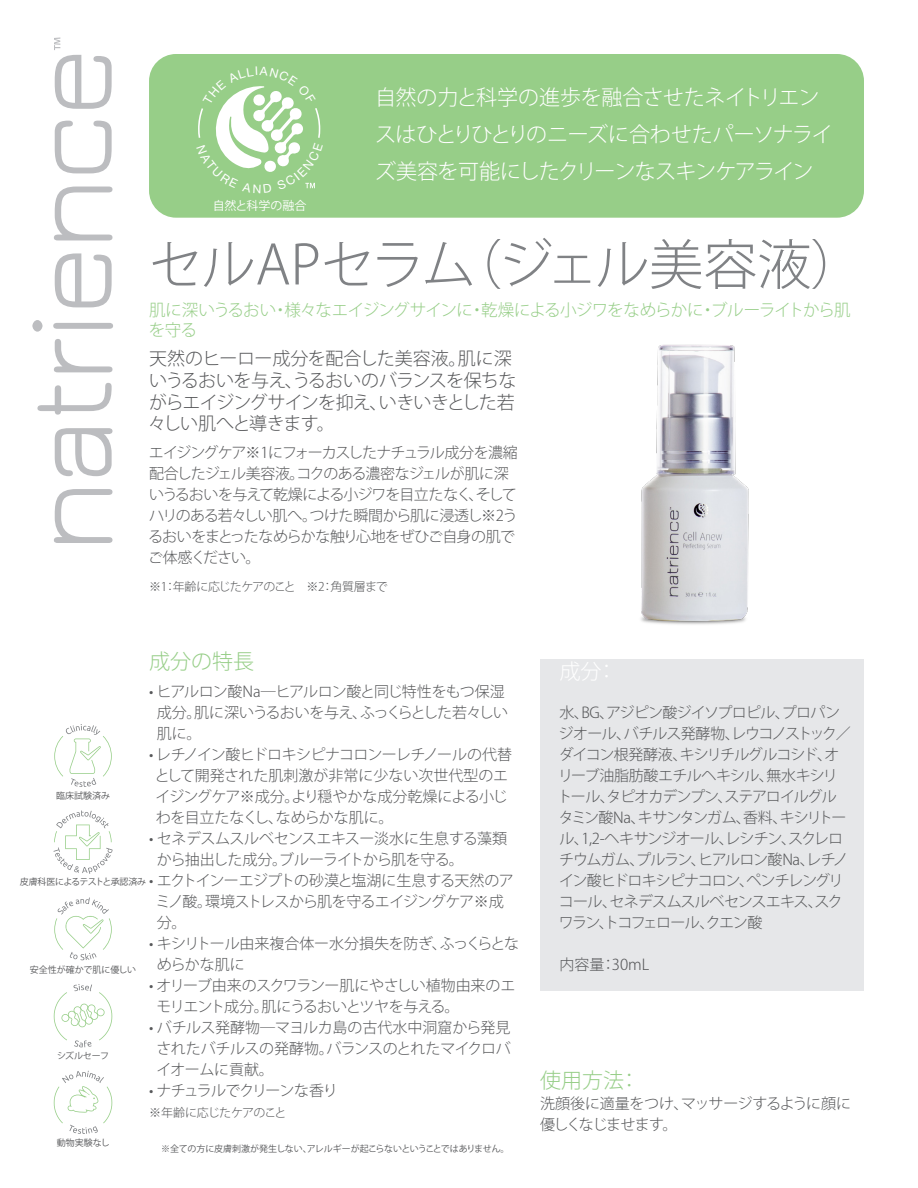
<style>
.page{position:relative;width:918px;height:1188px;background:#fff}
.page>*{position:absolute;margin:0;border:0;box-sizing:border-box;transform-origin:0 0}
.t1{font:300 54px "Koz Go Pr 6 N";letter-spacing:-.01em;color:#808285}
.t2{font:300 21px/37.2px "Koz Go Pr 6 N";letter-spacing:-.03em;color:#fff}
.t3{font:300 21px "Koz Go Pr 6 N";color:#97ce88}
.t4{font:300 18px/21.6px "Koz Go Pr 6 N";letter-spacing:-.04em;color:#57585a}
.t5{font:300 16.5px/19.8px "Koz Go Pr 6 N";letter-spacing:-.05em;color:#97ce88}
.t6{font:300 15px/21px "Koz Go Pr 6 N";letter-spacing:-.05em;color:#57585a}
.t7{font:300 15px/21px "Koz Go Pr 6 N";letter-spacing:-.015em;color:#57585a}
.t8{font:300 15px/21px "Koz Go Pr 6 N";letter-spacing:-.02em;color:#57585a}
.t9{font:300 12px "Koz Go Pr 6 N";letter-spacing:-.06em;color:#57585a}
.t10{font:12px "Koz Go Pr 6 N";color:#fff}
.t11{font:9px "Koz Go Pr 6 N";letter-spacing:-.02em;color:#57585a}
.t12{font:9px "Koz Go Pr 6 N";letter-spacing:-.05em;color:#57585a}
.t13{font:9px "Koz Go Pr 6 N";color:#57585a}
</style>
<div class="page">
<img style="left:641px;top:344px;width:108px;height:281px">
<div style="left:540px;top:659px;width:324px;height:332px;background:#e6e7e9"></div>
<svg style="left:54px;top:489px;width:58px;height:54px"></svg>
<svg style="left:55px;top:428px;width:57px;height:48px"></svg>
<svg style="left:37px;top:383px;width:75px;height:32px"></svg>
<svg style="left:54px;top:339px;width:58px;height:33px"></svg>
<svg style="left:32px;top:320px;width:81px;height:12px"></svg>
<svg style="left:55px;top:253px;width:57px;height:54px"></svg>
<svg style="left:54px;top:187px;width:58px;height:53px"></svg>
<svg style="left:55px;top:121px;width:57px;height:52px"></svg>
<svg style="left:54px;top:38px;width:58px;height:71px"></svg>
<div style="left:149px;top:54px;width:715px;height:164px;background:#97ce88;border-radius:27px"></div>
<svg style="left:54px;top:724px;width:58px;height:63px"></svg>
<svg style="left:54px;top:810px;width:59px;height:64px"></svg>
<svg style="left:54px;top:898px;width:58px;height:62px"></svg>
<svg style="left:54px;top:1071px;width:58px;height:63px"></svg>
<svg style="left:54px;top:984px;width:58px;height:63px"></svg>
<svg style="left:198px;top:86px;width:123px;height:103px"></svg>
<p class="t10" style="left:213px;top:199px;width:95px">自然と科学の融合</p>
<p class="t2" style="left:375px;top:79px;width:459px">自然の力と科学の進歩を融合させたネイトリエンスはひとりひとりのニーズに合わせたパーソナライズ美容を可能にしたクリーンなスキンケアライン</p>
<p class="t1" style="left:149px;top:234px;width:717px">セルAPセラム（ジェル美容液）</p>
<p class="t5" style="left:149px;top:300px;width:703px">肌に深いうるおい・様々なエイジングサインに・乾燥による小ジワをなめらかに・ブルーライトから肌を守る</p>
<p class="t4" style="left:148px;top:348px;width:370px">天然のヒーロー成分を配合した美容液。肌に深いうるおいを与え、うるおいのバランスを保ちながらエイジングサインを抑え、いきいきとした若々しい肌へと導きます。</p>
<p class="t6" style="left:148px;top:442px;width:371px">エイジングケア※1にフォーカスしたナチュラル成分を濃縮配合したジェル美容液。コクのある濃密なジェルが肌に深いうるおいを与えて乾燥による小ジワを目立たなく、そしてハリのある若々しい肌へ。つけた瞬間から肌に浸透し※2うるおいをまとったなめらかな触り心地をぜひご自身の肌でご体感ください。</p>
<p class="t9" style="left:149px;top:580px;width:240px">※1：年齢に応じたケアのこと　※2：角質層まで</p>
<p class="t3" style="left:149px;top:650px;width:106px">成分の特長</p>
<p class="t6" style="left:157px;top:681px;width:353px;text-indent:-8px">• ヒアルロン酸Na―ヒアルロン酸と同じ特性をもつ保湿成分。肌に深いうるおいを与え、ふっくらとした若々しい肌に。</p>
<p class="t7" style="left:155px;top:744px;width:359px;text-indent:-6px">• レチノイン酸ヒドロキシピナコロンーレチノールの代替として開発された肌刺激が非常に少ない次世代型のエイジングケア※成分。より穏やかな成分乾燥による小じわを目立たなくし、なめらかな肌に。</p>
<p class="t8" style="left:157px;top:828px;width:352px;text-indent:-8px">• セネデスムスルベセンスエキスー淡水に生息する藻類から抽出した成分。ブルーライトから肌を守る。</p>
<p class="t6" style="left:156px;top:870px;width:360px;text-indent:-7px">• エクトインーエジプトの砂漠と塩湖に生息する天然のアミノ酸。環境ストレスから肌を守るエイジングケア※成分。</p>
<p class="t7" style="left:157px;top:933px;width:364px;text-indent:-8px">• キシリトール由来複合体ー水分損失を防ぎ、ふっくらとなめらかな肌に</p>
<p class="t6" style="left:156px;top:975px;width:360px;text-indent:-7px">• オリーブ由来のスクワランー肌にやさしい植物由来のエモリエント成分。肌にうるおいとツヤを与える。</p>
<p class="t6" style="left:156px;top:1017px;width:356px;text-align:justify;text-indent:-7px">• バチルス発酵物―マヨルカ島の古代水中洞窟から発見されたバチルスの発酵物。バランスのとれたマイクロバイオームに貢献。</p>
<p class="t6" style="left:149px;top:1080px;width:190px">• ナチュラルでクリーンな香り</p>
<p class="t9" style="left:149px;top:1106px;width:139px">※年齢に応じたケアのこと</p>
<p class="t11" style="left:56px;top:790px;width:55px">臨床試験済み</p>
<p class="t12" style="left:20px;top:876px;width:128px">皮膚科医によるテストと承認済み</p>
<p class="t13" style="left:30px;top:965px;width:108px">安全性が確かで肌に優しい</p>
<p class="t11" style="left:57px;top:1051px;width:54px">シズルセーフ</p>
<p class="t11" style="left:57px;top:1137px;width:55px">動物実験なし</p>
<p class="t11" style="left:161px;top:1144px;width:350px">※全ての方に皮膚刺激が発生しない、アレルギーが起こらないということではありません。</p>
<p class="t6" style="left:557px;top:702px;width:295px">水、BG、アジピン酸ジイソプロピル、プロパンジオール、バチルス発酵物、レウコノストック／ダイコン根発酵液、キシリチルグルコシド、オリーブ油脂肪酸エチルヘキシル、無水キシリトール、タピオカデンプン、ステアロイルグルタミン酸Na、キサンタンガム、香料、キシリトール、1,2-ヘキサンジオール、レシチン、スクレロチウムガム、プルラン、ヒアルロン酸Na、レチノイン酸ヒドロキシピナコロン、ペンチレングリコール、セネデスムスルベセンスエキス、スクワラン、トコフェロール、クエン酸</p>
<p class="t6" style="left:559px;top:954px;width:91px">内容量：30mL</p>
<p class="t3" style="left:540px;top:1068px;width:101px">使用方法：</p>
<p class="t6" style="left:540px;top:1093px;width:313px">洗顔後に適量をつけ、マッサージするように顔に優しくなじませます。</p>
</div>
